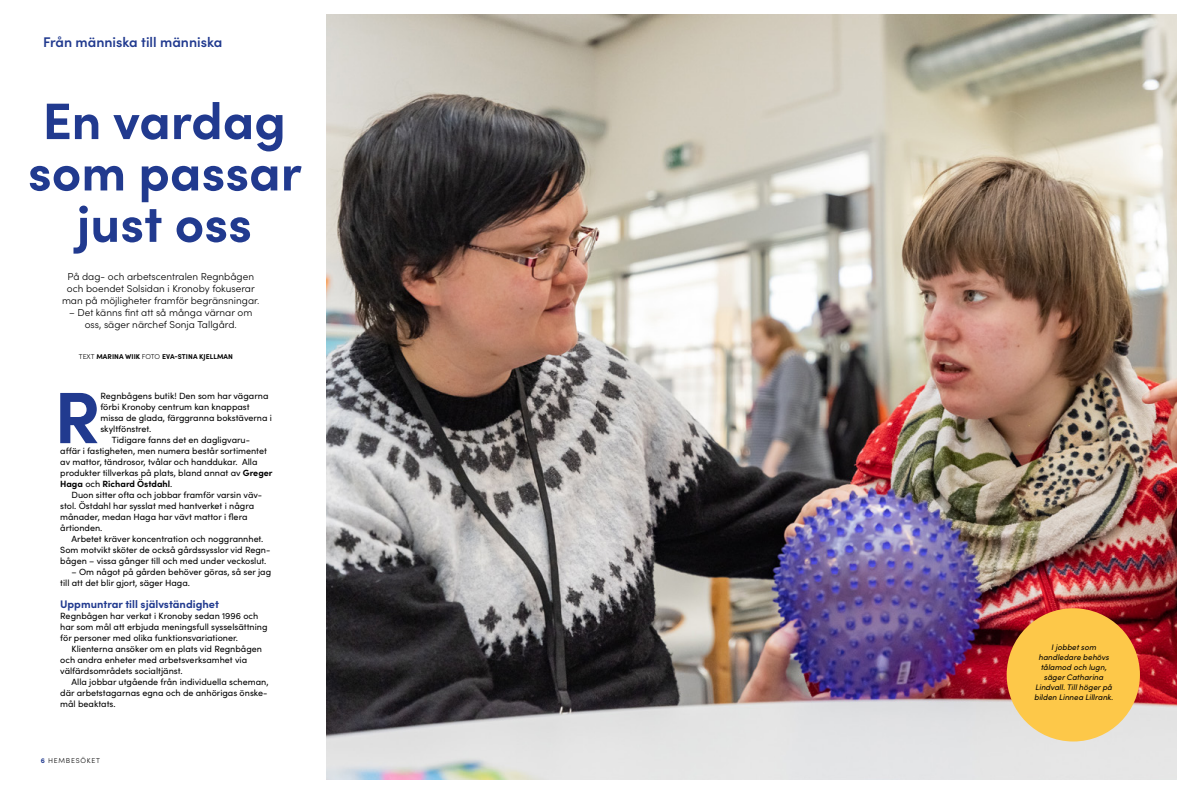
<style>
.page{position:relative;width:1191px;height:794px;background:#fff}
.page>*{position:absolute;margin:0;border:0;box-sizing:border-box;transform-origin:0 0}
.P_leipis_ANFANGI{font:700 72.9px "Sofia Pro";color:#213a8f}
.H2_36_36{font:700 51.4px/51.4px "Sofia Pro";color:#213a8f;text-align:center}
.H2_vinjetti{font:600 14px "Sofia Pro";color:#213a8f}
.P_leipis{font:700 11px "Sofia Pro";color:#213a8f}
.P_ingressi{font:300 10px/12px "Sofia Pro";color:#000;text-align:center}
.P_leipis_SISENNYS{font:9px/11px "Sofia Pro";color:#000}
.P_leipis-2{font:9px/11px "Sofia Pro";color:#000}
.P_leipis_ANFANGI-2{font:9px/11px "Sofia Pro";color:#000}
.t1{font:italic 8px/10px "Sofia Pro";color:#000;text-align:center}
.P_kuva_teksti{font:700 7px "Sofia Pro";letter-spacing:.01em;color:#000}
.t2{font:300 7px "Sofia Pro";letter-spacing:.11em;color:#000}
.s1{font-weight:300}
.s2{font-weight:700}
.s3{font-weight:700;color:#213a8f}
</style>
<div class="page">
<img style="left:595px;top:14px;width:581px;height:766px">
<svg style="left:326px;top:14px;width:269px;height:766px;background:#837a76"></svg>
<div style="left:1006px;top:608px;width:134px;height:133px;background:#fdc849;border-radius:50%"></div>
<h2 class="H2_vinjetti" style="left:43px;top:31px;width:181px">Från människa till människa</h2>
<h2 class="H2_36_36" style="left:28px;top:91px;width:275px">En vardag som passar just oss</h2>
<p class="P_ingressi" style="left:62px;top:270px;width:199px">På dag- och arbetscentralen Regnbågen och boendet Solsidan i Kronoby fokuserar man på möjligheter framför begränsningar.</p>
<p class="P_ingressi" style="left:69px;top:306px;width:185px">– Det känns fint att så många värnar om oss, säger närchef Sonja Tallgård.</p>
<p class="P_kuva_teksti" style="left:79px;top:351px;width:156px"><span class="s1">TEXT</span> MARINA WIIK <span class="s1">FOTO</span> EVA-STINA KJELLMAN</p>
<p class="P_leipis_ANFANGI" style="left:54px;top:361px;width:48px">R</p>
<p class="P_leipis_ANFANGI-2" style="left:100px;top:390px;width:173px">Regnbågens butik! Den som har vägarna förbi Kronoby centrum kan knappast missa de glada, färggranna bokstäverna i skyltfönstret.</p>
<p class="P_leipis-2" style="left:60px;top:434px;width:214px;text-indent:51px">Tidigare fanns det en dagligvaru&shy;affär i fastigheten, men numera består sortimentet av mattor, tändrosor, tvålar och handdukar. Alla produkter tillverkas på plats, bland annat av <span class="s2">Greger Haga</span> och <span class="s2">Richard Östdahl</span>.</p>
<p class="P_leipis_SISENNYS" style="left:60px;top:489px;width:203px;text-indent:11px">Duon sitter ofta och jobbar framför varsin väv&shy;stol. Östdahl har sysslat med hantverket i några månader, medan Haga har vävt mattor i flera årtionden.</p>
<p class="P_leipis_SISENNYS" style="left:60px;top:533px;width:212px;text-align:center">Arbetet kräver koncentration och noggrannhet.<br>Som motvikt sköter de också gårdssysslor vid Regn&shy;bågen – vissa gånger till och med under veckoslut.</p>
<p class="P_leipis_SISENNYS" style="left:60px;top:566px;width:212px;text-indent:11px">– Om något på gården behöver göras, så ser jag till att det blir gjort, säger Haga.</p>
<p class="P_leipis" style="left:60px;top:596px;width:160px">Uppmuntrar till självständighet</p>
<p class="P_leipis-2" style="left:60px;top:610px;width:209px">Regnbågen har verkat i Kronoby sedan 1996 och har som mål att erbjuda meningsfull sysselsättning för personer med olika funktionsvariationer.</p>
<p class="P_leipis-2" style="left:60px;top:643px;width:203px;text-indent:11px">Klienterna ansöker om en plats vid Regnbågen och andra enheter med arbetsverksamhet via välfärdsområdets socialtjänst.</p>
<p class="P_leipis_SISENNYS" style="left:60px;top:676px;width:210px;text-indent:11px">Alla jobbar utgående från individuella scheman, där arbetstagarnas egna och de anhörigas önske&shy;mål beaktats.</p>
<p class="t2" style="left:41px;top:755px;width:61px"><span class="s3">6</span> HEMBESÖKET</p>
<p class="t1" style="left:1034px;top:642px;width:80px">I jobbet som handledare behövs tålamod och lugn, säger Catharina<br>Lindvall. Till höger på bilden Linnea Lillrank.</p>
</div>
